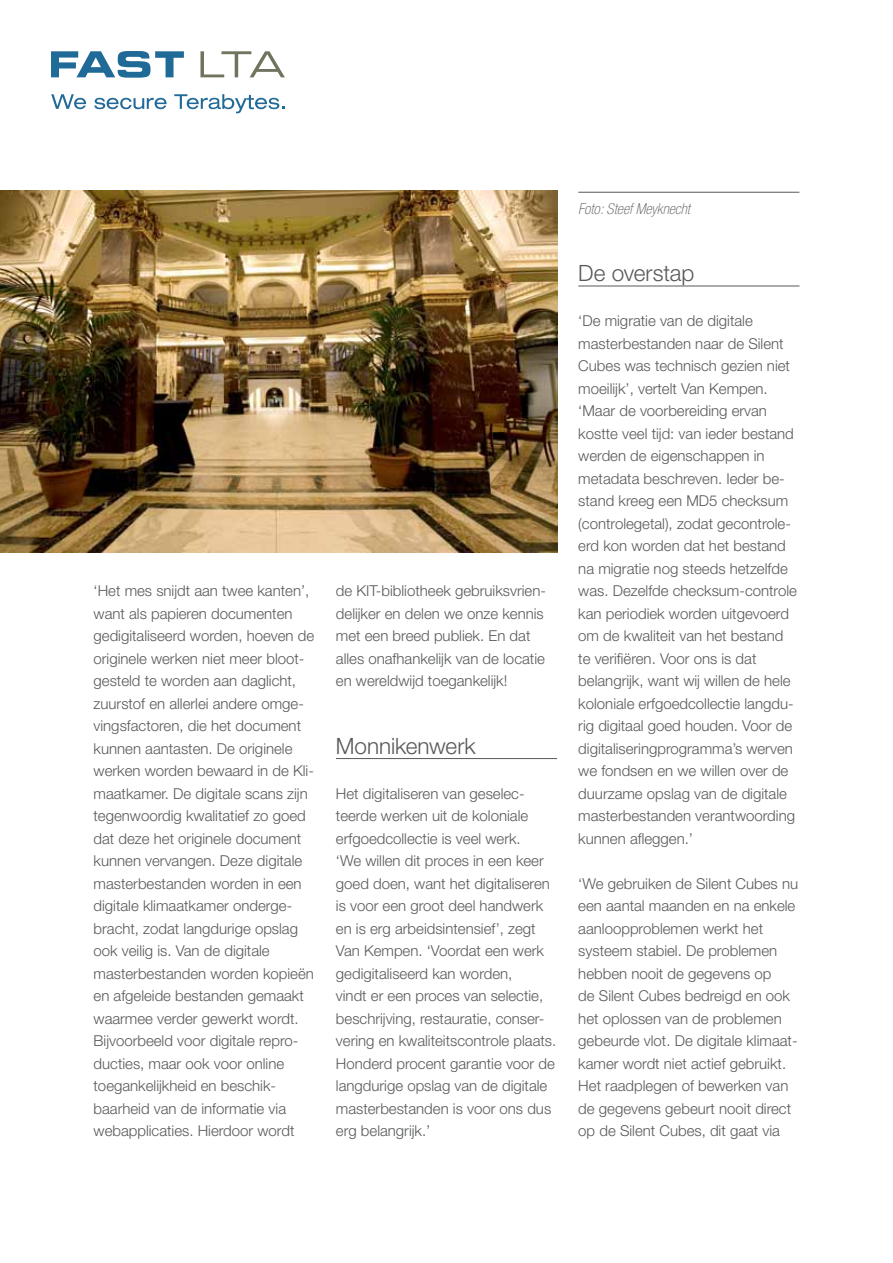
<style>
.page{position:relative;width:893px;height:1263px;background:#fff}
.page>*{position:absolute;margin:0;border:0;box-sizing:border-box;transform-origin:0 0}
.t1{font:300 22.5px "Helvetica Neue";letter-spacing:-.005em;color:#58595b}
.t2{font:300 15px/22.5px "Helvetica Neue";color:#58595b}
.t3{font:italic 100 condensed 15px "Helvetica Neue";color:#58595b}
</style>
<div class="page">
<hr style="left:336px;top:758px;width:221px;height:1px;background:#58595b">
<hr style="left:578px;top:286px;width:221px;height:1px;background:#58595b">
<img style="left:0;top:190px;width:557px;height:363px">
<hr style="left:578px;top:192px;width:221px;height:1px;background:#58595b">
<svg style="left:200px;top:51px;width:85px;height:26px"></svg>
<svg style="left:51px;top:51px;width:133px;height:27px"></svg>
<svg style="left:51px;top:94px;width:35px;height:15px"></svg>
<svg style="left:94px;top:98px;width:73px;height:11px"></svg>
<svg style="left:174px;top:94px;width:111px;height:19px"></svg>
<p class="t2" style="left:94px;top:579px;width:222px">‘Het mes snijdt aan twee kanten’, want als papieren documenten gedigitaliseerd worden, hoeven de originele werken niet meer bloot&shy;gesteld te worden aan daglicht, zuurstof en allerlei andere omge&shy;vingsfactoren, die het document kunnen aantasten. De originele werken worden bewaard in de Kli&shy;maatkamer. De digitale scans zijn tegenwoordig kwalitatief zo goed dat deze het originele document kunnen vervangen. Deze digitale masterbestanden worden in een digitale klimaatkamer onderge&shy;bracht, zodat langdurige opslag ook veilig is. Van de digitale masterbestanden worden kopieën en afgeleide bestanden gemaakt waarmee verder gewerkt wordt.<br>Bijvoorbeeld voor digitale repro&shy;ducties, maar ook voor online toegankelijkheid en beschik&shy;baarheid van de informatie via webapplicaties. Hierdoor wordt</p>
<p class="t2" style="left:336px;top:579px;width:212px">de KIT-bibliotheek gebruiksvrien&shy;delijker en delen we onze kennis met een breed publiek. En dat alles onafhankelijk van de locatie en wereldwijd toegankelijk!</p>
<h1 class="t1" style="left:336px;top:732px;width:141px">Monnikenwerk</h1>
<p class="t2" style="left:336px;top:782px;width:222px">Het digitaliseren van geselec&shy;teerde werken uit de koloniale erfgoedcollectie is veel werk.<br>‘We willen dit proces in een keer goed doen, want het digitaliseren is voor een groot deel handwerk en is erg arbeidsintensief’, zegt<br>Van Kempen. ‘Voordat een werk gedigitaliseerd kan worden,<br>vindt er een proces van selectie, beschrijving, restauratie, conser&shy;vering en kwaliteitscontrole plaats.<br>Honderd procent garantie voor de langdurige opslag van de digitale masterbestanden is voor ons dus erg belangrijk.’</p>
<p class="t3" style="left:578px;top:200px;width:113px">Foto: Steef Meyknecht</p>
<h1 class="t1" style="left:578px;top:260px;width:118px">De overstap</h1>
<p class="t2" style="left:578px;top:309px;width:220px">‘De migratie van de digitale masterbestanden naar de Silent<br>Cubes was technisch gezien niet moeilijk’, vertelt Van Kempen. ‘Maar de voorbereiding ervan kostte veel tijd: van ieder bestand werden de eigenschappen in metadata beschreven. Ieder be&shy;stand kreeg een MD5 checksum (controlegetal), zodat gecontrole&shy;erd kon worden dat het bestand na migratie nog steeds hetzelfde was. Dezelfde checksum-controle kan periodiek worden uitgevoerd om de kwaliteit van het bestand te verifiëren. Voor ons is dat belangrijk, want wij willen de hele koloniale erfgoedcollectie langdu&shy;rig digitaal goed houden. Voor de digitaliseringprogramma’s werven we fondsen en we willen over de duurzame opslag van de digitale masterbestanden verantwoording kunnen afleggen.’</p>
<p class="t2" style="left:578px;top:872px;width:221px">‘We gebruiken de Silent Cubes nu een aantal maanden en na enkele aanloopproblemen werkt het systeem stabiel. De problemen hebben nooit de gegevens op<br>de Silent Cubes bedreigd en ook het oplossen van de problemen gebeurde vlot. De digitale klimaat&shy;kamer wordt niet actief gebruikt.<br>Het raadplegen of bewerken van de gegevens gebeurt nooit direct op de Silent Cubes, dit gaat via</p>
</div>
